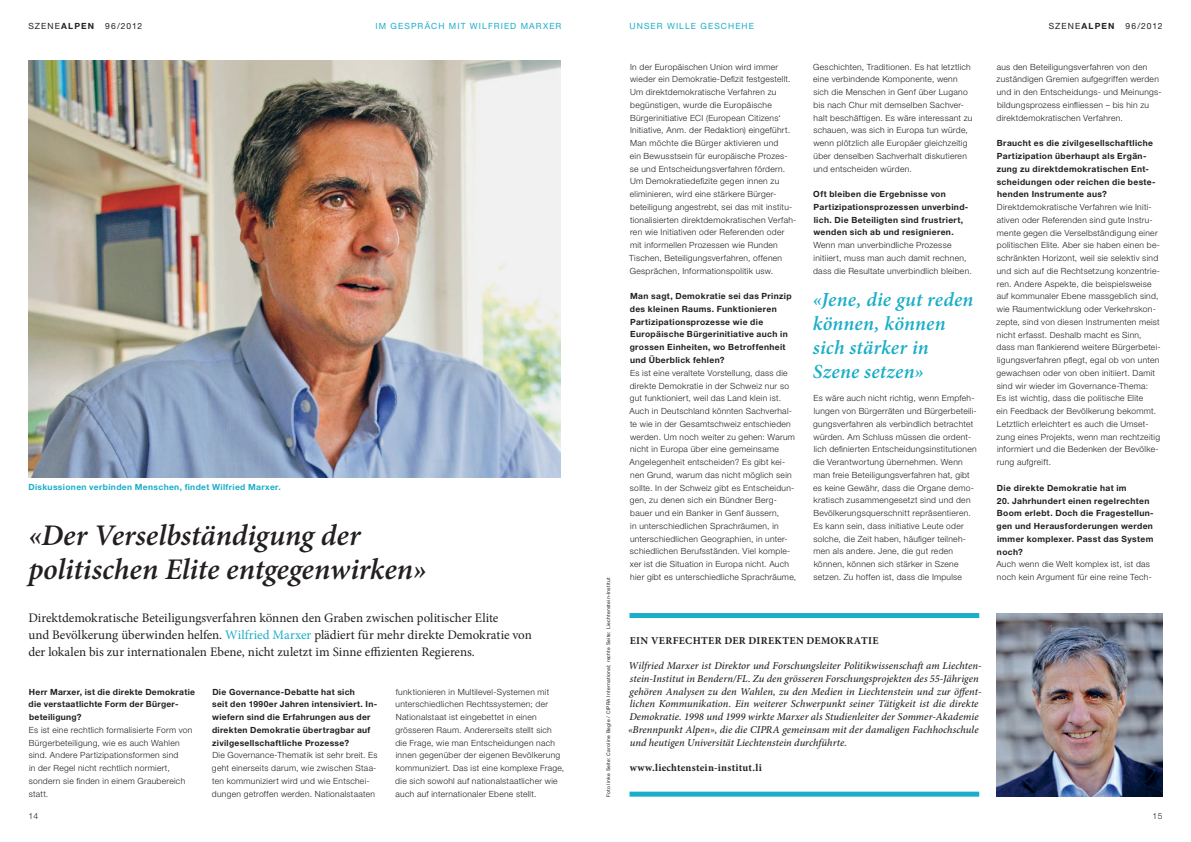
<style>
.page{position:relative;width:1191px;height:842px;background:#fff}
.page>*{position:absolute;margin:0;border:0;box-sizing:border-box;transform-origin:0 0}
.t1{font:italic 600 30px/34px "Minion Pro";letter-spacing:-.005em;color:#231f20}
.t2{font:italic 600 20px/24px "Minion Pro";letter-spacing:.01em;color:#1aaec8}
.t3{font:13px/17px "Minion Pro";letter-spacing:-.005em;color:#231f20}
.t4{font:italic 500 10.5px/12.8px "Minion Pro";letter-spacing:.005em;color:#231f20}
.t5{font:700 10.5px "Minion Pro";letter-spacing:.03em;color:#231f20}
.t6{font:300 8.5px/12.8px "Helvetica Neue LT Pro";letter-spacing:.035em;color:#231f20}
.t7{font:700 8.5px/12.8px "Helvetica Neue LT Pro";letter-spacing:.04em;color:#231f20}
.t8{font:700 8.5px "Helvetica Neue LT Pro";letter-spacing:.04em;color:#1aaec8}
.t9{font:8.5px "Helvetica Neue LT Pro";letter-spacing:.13em;color:#1aaec8}
.t10{font:8.5px "Helvetica Neue LT Pro";letter-spacing:.125em;color:#231f20}
.t11{font:5px "Helvetica Neue LT Pro";letter-spacing:.05em;color:#231f20}
.s1{font-weight:700}
.s2{color:#1aaec8}
</style>
<div class="page">
<img style="left:28px;top:61px;width:532px;height:417px">
<div style="left:629px;top:613px;width:350px;height:5px;background:#1aaec8"></div>
<div style="left:629px;top:792px;width:350px;height:5px;background:#1aaec8"></div>
<img style="left:996px;top:613px;width:166px;height:184px">
<p class="t10" style="left:28px;top:20px;width:67px">SZENE<span class="s1">Alpen</span></p>
<p class="t10" style="left:105px;top:20px;width:39px">96/2012</p>
<p class="t9" style="left:375px;top:20px;width:136px">I M GESPRÄCH MIT WILFRIED</p>
<p class="t9" style="left:521px;top:20px;width:42px">MARXER</p>
<p class="t9" style="left:629px;top:20px;width:79px">UNSER WILLE GES</p>
<p class="t9" style="left:721px;top:20px;width:34px">CHEHE</p>
<p class="t10" style="left:1048px;top:20px;width:67px">SZENE<span class="s1">Alpen</span></p>
<p class="t10" style="left:1125px;top:20px;width:39px">96/2012</p>
<p class="t8" style="left:28px;top:482px;width:254px">Diskussionen verbinden Menschen, findet Wilfried Marxer.</p>
<h1 class="t1" style="left:28px;top:518px;width:400px">«Der Verselbständigung der politischen Elite entgegenwirken»</h1>
<p class="t3" style="left:28px;top:610px;width:505px">Direktdemokratische Beteiligungsverfahren können den Graben zwischen politischer Elite<br>und Bevölkerung überwinden helfen. <span class="s2">Wilfried Marxer</span> plädiert für mehr direkte Demokratie von der lokalen bis zur internationalen Ebene, nicht zuletzt im Sinne effizienten Regierens.</p>
<p class="t7" style="left:29px;top:685px;width:168px">Herr Marxer, ist die direkte Demokratie die verstaatlichte Form der Bürger&shy;beteiligung?</p>
<p class="t6" style="left:29px;top:723px;width:165px">Es ist eine rechtlich formalisierte Form von Bürgerbeteiligung, wie es auch Wahlen sind. Andere Partizipationsformen sind<br>in der Regel nicht rechtlich normiert, sondern sie finden in einem Graubereich statt.</p>
<p class="t7" style="left:212px;top:685px;width:167px">Die Governance-Debatte hat sich<br>seit den 1990er Jahren intensiviert. In&shy;wiefern sind die Erfahrungen aus der direkten Demokratie übertragbar auf zivilgesellschaftliche Prozesse?</p>
<p class="t6" style="left:212px;top:749px;width:167px">Die Governance-Thematik ist sehr breit. Es geht einerseits darum, wie zwischen Staa&shy;ten kommuniziert wird und wie Entschei&shy;dungen getroffen werden. Nationalstaaten</p>
<p class="t6" style="left:395px;top:685px;width:170px">funktionieren in Multilevel-Systemen mit unterschiedlichen Rechtssystemen; der Nationalstaat ist eingebettet in einen grösseren Raum. Andererseits stellt sich die Frage, wie man Entscheidungen nach innen gegenüber der eigenen Bevölkerung kommuniziert. Das ist eine komplexe Frage, die sich sowohl auf nationalstaatlicher wie auch auf internationaler Ebene stellt.</p>
<p class="t11" style="left:605px;top:797px;width:222px;rotate:-90deg">FOTO LINKE SEITE: CAROLINE BEGLE / CIPRA I NTERNATIONAL; RECHTE SEITE: LIECHTENSTEIN-I NSTITUT</p>
<p class="t6" style="left:629px;top:60px;width:169px">In der Europäischen Union wird immer wieder ein Demokratie-Defizit festgestellt.<br>Um direktdemokratische Verfahren zu begünstigen, wurde die Europäische Bürgerinitiative ECI (European Citizens‘ Initiative, Anm. der Redaktion) eingeführt.<br>Man möchte die Bürger aktivieren und<br>ein Bewusstsein für europäische Prozes&shy;se und Entscheidungsverfahren fördern.<br>Um Demokratiedefizite gegen innen zu eliminieren, wird eine stärkere Bürger&shy;beteiligung angestrebt, sei das mit institu&shy;tionalisierten direktdemokratischen Verfah&shy;ren wie Initiativen oder Referenden oder mit informellen Prozessen wie Runden Tischen, Beteiligungsverfahren, offenen Gesprächen, Informationspolitik usw.</p>
<p class="t7" style="left:630px;top:289px;width:163px">Man sagt, Demokratie sei das Prinzip des kleinen Raums. Funktionieren Partizipationsprozesse wie die Europäische Bürgerinitiative auch in grossen Einheiten, wo Betroffenheit und Überblick fehlen?</p>
<p class="t6" style="left:629px;top:366px;width:168px">Es ist eine veraltete Vorstellung, dass die direkte Demokratie in der Schweiz nur so gut funktioniert, weil das Land klein ist.<br>Auch in Deutschland könnten Sachverhal&shy;te wie in der Gesamtschweiz entschieden werden. Um noch weiter zu gehen: Warum nicht in Europa über eine gemeinsame Angelegenheit entscheiden? Es gibt kei&shy;nen Grund, warum das nicht möglich sein sollte. In der Schweiz gibt es Entscheidun&shy;gen, zu denen sich ein Bündner Berg&shy;bauer und ein Banker in Genf äussern,<br>in unterschiedlichen Sprachräumen, in unterschiedlichen Geographien, in unter&shy;schiedlichen Berufsständen. Viel komple&shy;xer ist die Situation in Europa nicht. Auch hier gibt es unterschiedliche Sprachräume,</p>
<p class="t6" style="left:813px;top:60px;width:161px">Geschichten, Traditionen. Es hat letztlich eine verbindende Komponente, wenn sich die Menschen in Genf über Lugano bis nach Chur mit demselben Sachver&shy;halt beschäftigen. Es wäre interessant zu schauen, was sich in Europa tun würde, wenn plötzlich alle Europäer gleichzeitig über denselben Sachverhalt diskutieren und entscheiden würden.</p>
<p class="t7" style="left:813px;top:187px;width:157px">Oft bleiben die Ergebnisse von Partizipationsprozessen unverbind&shy;lich. Die Beteiligten sind frustriert, wenden sich ab und resignieren.</p>
<p class="t6" style="left:813px;top:239px;width:160px">Wenn man unverbindliche Prozesse initiiert, muss man auch damit rechnen, dass die Resultate unverbindlich bleiben.</p>
<h2 class="t2" style="left:813px;top:287px;width:162px">«Jene, die gut reden können, können sich stärker in<br>Szene setzen»</h2>
<p class="t6" style="left:813px;top:392px;width:165px">Es wäre auch nicht richtig, wenn Empfeh&shy;lungen von Bürgerräten und Bürgerbeteili&shy;gungsverfahren als verbindlich betrachtet würden. Am Schluss müssen die ordent&shy;lich definierten Entscheidungsinstitutionen die Verantwortung übernehmen. Wenn man freie Beteiligungsverfahren hat, gibt es keine Gewähr, dass die Organe demo&shy;kratisch zusammengesetzt sind und den Bevölkerungsquerschnitt repräsentieren.<br>Es kann sein, dass initiative Leute oder solche, die Zeit haben, häufiger teilneh&shy;men als andere. Jene, die gut reden können, können sich stärker in Szene setzen. Zu hoffen ist, dass die Impulse</p>
<p class="t6" style="left:996px;top:60px;width:167px">aus den Beteiligungsverfahren von den zuständigen Gremien aufgegriffen werden und in den Entscheidungs- und Meinungs&shy;bildungsprozess einfliessen – bis hin zu direktdemokratischen Verfahren.</p>
<p class="t7" style="left:996px;top:137px;width:160px">Braucht es die zivilgesellschaftliche Partizipation überhaupt als Ergän&shy;zung zu direktdemokratischen Ent&shy;scheidungen oder reichen die beste&shy;henden Instrumente aus?</p>
<p class="t6" style="left:996px;top:200px;width:166px">Direktdemokratische Verfahren wie Initi&shy;ativen oder Referenden sind gute Instru&shy;mente gegen die Verselbständigung einer politischen Elite. Aber sie haben einen be&shy;schränkten Horizont, weil sie selektiv sind und sich auf die Rechtsetzung konzentrie&shy;ren. Andere Aspekte, die beispielsweise auf kommunaler Ebene massgeblich sind, wie Raumentwicklung oder Verkehrskon&shy;zepte, sind von diesen Instrumenten meist nicht erfasst. Deshalb macht es Sinn, dass man flankierend weitere Bürgerbetei&shy;ligungsverfahren pflegt, egal ob von unten gewachsen oder von oben initiiert. Damit sind wir wieder im Governance-Thema:<br>Es ist wichtig, dass die politische Elite<br>ein Feedback der Bevölkerung bekommt.<br>Letztlich erleichtert es auch die Umset&shy;zung eines Projekts, wenn man rechtzeitig informiert und die Bedenken der Bevölke&shy;rung aufgreift.</p>
<p class="t7" style="left:997px;top:481px;width:131px">Die direkte Demokratie hat im</p>
<p class="t7" style="left:996px;top:494px;width:159px">20. Jahrhundert einen regelrechten<br>Boom erlebt. Doch die Fragestellun&shy;gen und Herausforderungen werden immer komplexer. Passt das System noch?</p>
<p class="t6" style="left:996px;top:558px;width:157px">Auch wenn die Welt komplex ist, ist das noch kein Argument für eine reine Tech-</p>
<p class="t5" style="left:630px;top:633px;width:250px">EIN VERFECHTER DER DIREKTEN DEMOKRATIE</p>
<p class="t4" style="left:628px;top:659px;width:355px">Wilfried Marxer ist Direktor und Forschungsleiter Politikwissenschaft am Liechten&shy;stein-Institut in Bendern/FL. Zu den grösseren Forschungsprojekten des 55-Jährigen gehören Analysen zu den Wahlen, zu den Medien in Liechtenstein und zur öffent&shy;lichen Kommunikation. Ein weiterer Schwerpunkt seiner Tätigkeit ist die direkte Demokratie. 1998 und 1999 wirkte Marxer als Studienleiter der Sommer-Akademie «Brennpunkt Alpen», die die CIPRA gemeinsam mit der damaligen Fachhochschule und heutigen Universität Liechtenstein durchführte.</p>
<p class="t5" style="left:629px;top:760px;width:134px">WWW.LIECHTENSTEIN-INSTITUT.LI</p>
<p class="t6" style="left:28px;top:810px;width:11px">14</p>
<p class="t6" style="left:1152px;top:810px;width:11px">15</p>
</div>
